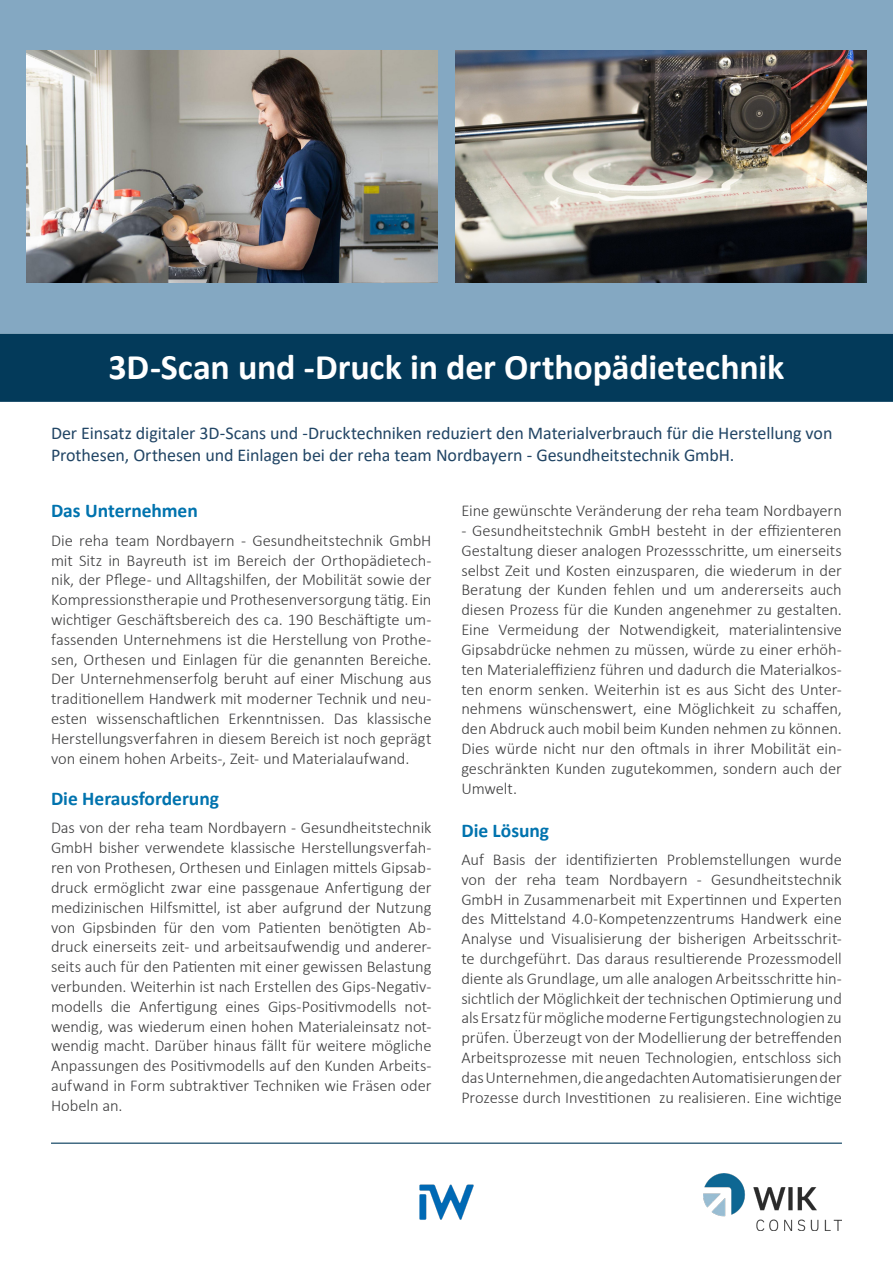
<style>
.page{position:relative;width:893px;height:1263px;background:#fff}
.page>*{position:absolute;margin:0;border:0;box-sizing:border-box;transform-origin:0 0}
.t1{font:700 36px "Calibri";letter-spacing:-.005em;color:#fff}
.t2{font:700 19.5px "Calibri";color:#0073ae}
.t3{font:18px/21.6px "Calibri";letter-spacing:-.005em;color:#214565}
.t4{font:300 16.5px/19.8px "Calibri";letter-spacing:-.005em;color:#3e3e3f;text-align:justify}
</style>
<div class="page">
<div style="left:1px;top:1px;width:891px;height:332px;background:#84a8c2"></div>
<div style="left:0;top:0;width:893px;height:334px;border:2px solid #84a8c2"></div>
<hr style="left:51px;top:1142px;width:791px;height:2px;background:#033a5a">
<div style="left:1px;top:335px;width:891px;height:66px;background:#033a5a"></div>
<div style="left:0;top:334px;width:893px;height:68px;border:2px solid #033a5a"></div>
<img style="left:27px;top:51px;width:411px;height:231px">
<img style="left:455px;top:51px;width:411px;height:231px">
<img style="left:419px;top:1184px;width:55px;height:36px">
<img style="left:703px;top:1174px;width:139px;height:56px">
<p class="t1" style="left:109px;top:341px;width:677px">3D-Scan und -Druck in der Orthopädietechnik</p>
<p class="t3" style="left:51px;top:422px;width:783px">Der Einsatz digitaler 3D-Scans und -Drucktechniken reduziert den Materialverbrauch für die Herstellung von<br>Prothesen, Orthesen und Einlagen bei der reha team Nordbayern - Gesundheitstechnik GmbH.</p>
<p class="t2" style="left:51px;top:497px;width:148px">Das Unternehmen</p>
<p class="t4" style="left:51px;top:530px;width:382px">Die reha team Nordbayern - Gesundheitstechnik GmbH mit Sitz in Bayreuth ist im Bereich der Orthopädietech&shy;nik, der Pflege- und Alltagshilfen, der Mobilität sowie der Kompressionstherapie und Prothesenversorgung tätig. Ein wichtiger Geschäftsbereich des ca. 190 Beschäftigte um&shy;fassenden Unternehmens ist die Herstellung von Prothe&shy;sen, Orthesen und Einlagen für die genannten Bereiche.<br>Der Unternehmenserfolg beruht auf einer Mischung aus traditionellem Handwerk mit moderner Technik und neu&shy;esten wissenschaftlichen Erkenntnissen. Das klassische Herstellungsverfahren in diesem Bereich ist noch geprägt von einem hohen Arbeits-, Zeit- und Materialaufwand.</p>
<p class="t2" style="left:51px;top:785px;width:170px">Die Herausforderung</p>
<p class="t4" style="left:51px;top:818px;width:382px">Das von der reha team Nordbayern - Gesundheitstechnik GmbH bisher verwendete klassische Herstellungsverfah&shy;ren von Prothesen, Orthesen und Einlagen mittels Gipsab&shy;druck ermöglicht zwar eine passgenaue Anfertigung der medizinischen Hilfsmittel, ist aber aufgrund der Nutzung von Gipsbinden für den vom Patienten benötigten Ab&shy;druck einerseits zeit- und arbeitsaufwendig und anderer&shy;seits auch für den Patienten mit einer gewissen Belastung verbunden. Weiterhin ist nach Erstellen des Gips-Negativ&shy;modells die Anfertigung eines Gips-Positivmodells not&shy;wendig, was wiederum einen hohen Materialeinsatz not&shy;wendig macht. Darüber hinaus fällt für weitere mögliche Anpassungen des Positivmodells auf den Kunden Arbeits&shy;aufwand in Form subtraktiver Techniken wie Fräsen oder Hobeln an.</p>
<p class="t4" style="left:461px;top:501px;width:382px">Eine gewünschte Veränderung der reha team Nordbayern</p>
<p class="t4" style="left:461px;top:520px;width:382px">- Gesundheitstechnik GmbH besteht in der effizienteren Gestaltung dieser analogen Prozessschritte, um einerseits selbst Zeit und Kosten einzusparen, die wiederum in der Beratung der Kunden fehlen und um andererseits auch diesen Prozess für die Kunden angenehmer zu gestalten.<br>Eine Vermeidung der Notwendigkeit, materialintensive Gipsabdrücke nehmen zu müssen, würde zu einer erhöh&shy;ten Materialeffizienz führen und dadurch die Materialkos&shy;ten enorm senken. Weiterhin ist es aus Sicht des Unter&shy;nehmens wünschenswert, eine Möglichkeit zu schaffen, den Abdruck auch mobil beim Kunden nehmen zu können.<br>Dies würde nicht nur den oftmals in ihrer Mobilität ein&shy;geschränkten Kunden zugutekommen, sondern auch der Umwelt.</p>
<p class="t2" style="left:461px;top:816px;width:89px">Die Lösung</p>
<p class="t4" style="left:461px;top:849px;width:382px">Auf Basis der identifizierten Problemstellungen wurde von der reha team Nordbayern - Gesundheitstechnik GmbH in Zusammenarbeit mit Expertinnen und Experten des Mittelstand 4.0-Kompetenzzentrums Handwerk eine Analyse und Visualisierung der bisherigen Arbeitsschrit&shy;te durchgeführt. Das daraus resultierende Prozessmodell diente als Grundlage, um alle analogen Arbeitsschritte hin&shy;sichtlich der Möglichkeit der technischen Optimierung und als Ersatz für mögliche moderne Fertigungstechnologien zu prüfen. Überzeugt von der Modellierung der betreffenden Arbeitsprozesse mit neuen Technologien, entschloss sich das Unternehmen, die angedachten Automatisierungen der Prozesse durch Investitionen zu realisieren. Eine wichtige</p>
</div>
